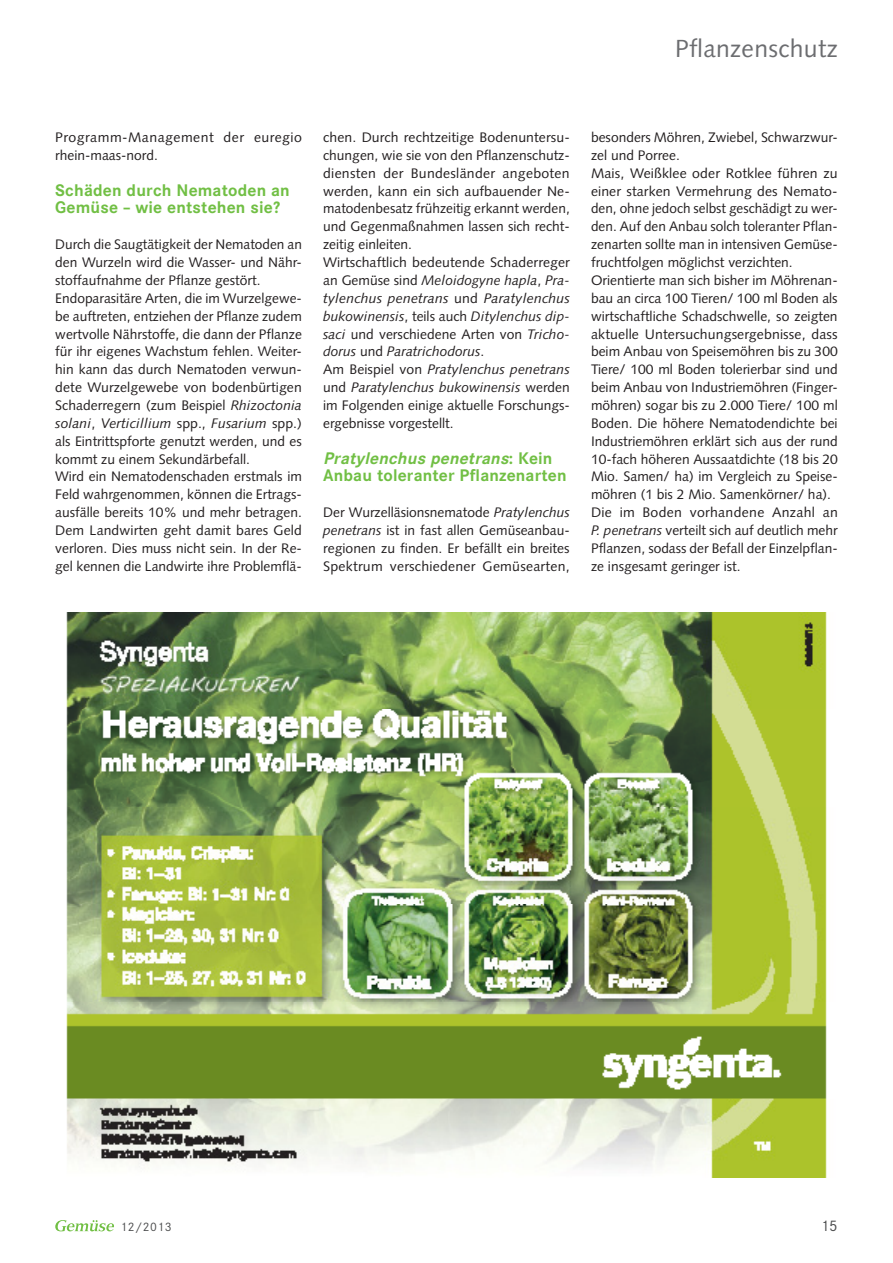
<style>
.page{position:relative;width:893px;height:1263px;background:#fff}
.page>*{position:absolute;margin:0;border:0;box-sizing:border-box;transform-origin:0 0}
.t1{font:24.75px "Syntax LT Std";letter-spacing:.015em;color:#6c6d70}
.Zwischenueberschrift{font:700 16.5px/17.9px "Corporate S";letter-spacing:.01em;color:#71bf44}
.t2{font:15px "Corporate S";color:#4b4c4d}
.Fließtext{font:13.8px/17.9px "Syntax LT Std";color:#231f20;text-align:justify}
.Fließtext-2{font:italic 13.8px/17.9px "Syntax LT Std";color:#231f20;text-align:justify}
.Fließtext-3{font:13.8px/17.9px "Syntax LT Std";letter-spacing:.035em;color:#231f20}
.t3{font:12px "Corporate S";letter-spacing:.04em;color:#4b4c4d}
.s1{font-style:italic}
.s2{font-style:normal}
</style>
<div class="page">
<svg style="left:55px;top:1220px;width:59px;height:11px"></svg>
<img style="left:66px;top:612px;width:761px;height:566px">
<h1 class="t1" style="left:675px;top:34px;width:164px">Pflanzenschutz</h1>
<p class="Fließtext-3" style="left:55px;top:128px;width:248px">Programm-Management der euregio rhein-maas-nord.</p>
<p class="Zwischenueberschrift" style="left:55px;top:181px;width:236px">Schäden durch Nematoden an<br>Gemüse – wie entstehen sie?</p>
<p class="Fließtext" style="left:55px;top:236px;width:248px">Durch die Saugtätigkeit der Nematoden an den Wurzeln wird die Wasser- und Nähr&shy;stoffaufnahme der Pflanze gestört.</p>
<p class="Fließtext" style="left:55px;top:289px;width:248px">Endoparasitäre Arten, die im Wurzelgewe&shy;be auftreten, entziehen der Pflanze zudem wertvolle Nährstoffe, die dann der Pflanze für ihr eigenes Wachstum fehlen. Weiter&shy;hin kann das durch Nematoden verwun&shy;dete Wurzelgewebe von bodenbürtigen Schaderregern (zum Beispiel <span class="s1">Rhizoctonia solani</span>, <span class="s1">Verticillium</span> spp., <span class="s1">Fusarium</span> spp.) als Eintrittspforte genutzt werden, und es kommt zu einem Sekundärbefall.</p>
<p class="Fließtext" style="left:55px;top:468px;width:248px">Wird ein Nematodenschaden erstmals im Feld wahrgenommen, können die Ertrags&shy;ausfälle bereits 10% und mehr betragen.<br>Dem Landwirten geht damit bares Geld verloren. Dies muss nicht sein. In der Re&shy;gel kennen die Landwirte ihre Problemflä-</p>
<p class="Fließtext" style="left:323px;top:128px;width:248px">chen. Durch rechtzeitige Bodenuntersu&shy;chungen, wie sie von den Pflanzenschutz&shy;diensten der Bundesländer angeboten werden, kann ein sich aufbauender Ne&shy;matodenbesatz frühzeitig erkannt werden, und Gegenmaßnahmen lassen sich recht&shy;zeitig einleiten.</p>
<p class="Fließtext-2" style="left:323px;top:253px;width:248px"><span class="s2">Wirtschaftlich bedeutende Schaderreger an Gemüse sind</span> Meloidogyne hapla<span class="s2">,</span> Pra&shy;tylenchus penetrans <span class="s2">und</span> Paratylenchus bukowinensis<span class="s2">, teils auch</span> Ditylenchus dip&shy;saci <span class="s2">und verschiedene Arten von</span> Tricho&shy;dorus <span class="s2">und</span> Paratrichodorus<span class="s2">.</span></p>
<p class="Fließtext" style="left:323px;top:361px;width:248px">Am Beispiel von <span class="s1">Pratylenchus penetrans </span>und <span class="s1">Paratylenchus bukowinensis</span> werden im Folgenden einige aktuelle Forschungs&shy;ergebnisse vorgestellt.</p>
<p class="Zwischenueberschrift" style="left:323px;top:449px;width:245px"><span class="s1">Pratylenchus penetrans</span>: K e i n<br>Anbau toleranter Pflanzenarten</p>
<p class="Fließtext" style="left:323px;top:503px;width:248px">Der Wurzelläsionsnematode <span class="s1">Pratylenchus penetrans</span> ist in fast allen Gemüseanbau&shy;regionen zu finden. Er befällt ein breites Spektrum verschiedener Gemüsearten,</p>
<p class="Fließtext" style="left:591px;top:128px;width:248px">besonders Möhren, Zwiebel, Schwarzwur&shy;zel und Porree.</p>
<p class="Fließtext" style="left:591px;top:164px;width:248px">Mais, Weißklee oder Rotklee führen zu einer starken Vermehrung des Nemato&shy;den, ohne jedoch selbst geschädigt zu wer&shy;den. Auf den Anbau solch toleranter Pflan&shy;zenarten sollte man in intensiven Gemüse&shy;fruchtfolgen möglichst verzichten.</p>
<p class="Fließtext" style="left:591px;top:271px;width:248px">Orientierte man sich bisher im Möhrenan&shy;bau an circa 100 Tieren/ 100 ml Boden als wirtschaftliche Schadschwelle, so zeigten aktuelle Untersuchungsergebnisse, dass beim Anbau von Speisemöhren bis zu 300<br>Tiere/ 100 ml Boden tolerierbar sind und beim Anbau von Industriemöhren (Finger&shy;möhren) sogar bis zu 2.000 Tiere/ 100 ml Boden. Die höhere Nematodendichte bei Industriemöhren erklärt sich aus der rund 10-fach höheren Aussaatdichte (18 bis 20<br>Mio. Samen/ ha) im Vergleich zu Speise&shy;möhren (1 bis 2 Mio. Samenkörner/ ha).</p>
<p class="Fließtext" style="left:591px;top:503px;width:248px">Die im Boden vorhandene Anzahl an <span class="s1">P. penetrans</span> verteilt sich auf deutlich mehr Pflanzen, sodass der Befall der Einzelpflan&shy;ze insgesamt geringer ist.</p>
<p class="t3" style="left:121px;top:1220px;width:52px">12/2013</p>
<p class="t2" style="left:821px;top:1217px;width:18px">15</p>
</div>
